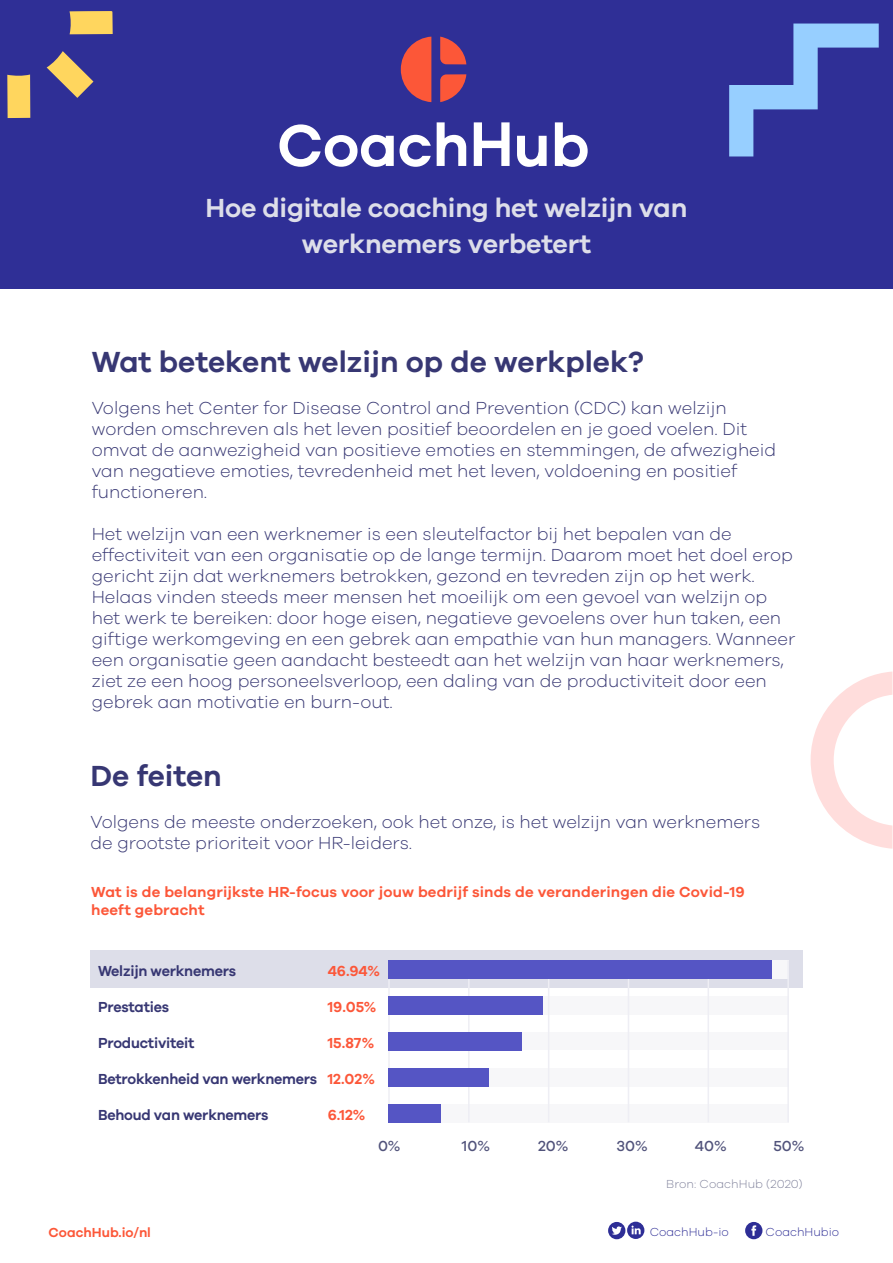
<style>
.page{position:relative;width:893px;height:1263px;background:#fff}
.page>*{position:absolute;margin:0;border:0;box-sizing:border-box;transform-origin:0 0}
.t1{font:600 30px "Galano Grotesque";color:#373773}
.t2{font:600 27px/36px "Galano Grotesque";letter-spacing:-.01em;color:#dddee9;text-align:center}
.t3{font:300 18px/21px "Galano Grotesque";color:#373773}
.t4{font:600 15px/18px "Galano Grotesque";letter-spacing:.01em;color:#fc5739}
.t5{font:600 15px "Galano Grotesque";letter-spacing:-.015em;color:#373773}
.t6{font:500 15px "Galano Grotesque";color:#51537b}
.t7{font:600 13.5px "Galano Grotesque";color:#fc5738}
.t8{font:300 12px "Galano Grotesque";color:#2f2f96}
.t9{font:300 12px "Galano Grotesque";letter-spacing:.005em;color:#81839c}
</style>
<div class="page">
<div style="left:745px;top:1222px;width:17px;height:17px;background:#2e2e96;border-radius:50%"></div>
<svg style="left:751px;top:1225px;width:5px;height:11px"></svg>
<div style="left:608px;top:1222px;width:17px;height:17px;background:#2e2e96;border-radius:50%"></div>
<svg style="left:612px;top:1226px;width:10px;height:9px"></svg>
<svg style="left:627px;top:1222px;width:17px;height:17px"></svg>
<svg style="left:631px;top:1225px;width:10px;height:9px"></svg>
<div style="left:90px;top:950px;width:712px;height:37px;background:#dddee9"></div>
<div style="left:0;top:0;width:893px;height:288px;background:#2f2f96"></div>
<svg style="left:401px;top:37px;width:30px;height:65px"></svg>
<svg style="left:440px;top:37px;width:26px;height:27px"></svg>
<svg style="left:440px;top:74px;width:26px;height:28px"></svg>
<svg style="left:437px;top:122px;width:29px;height:44px"></svg>
<svg style="left:474px;top:122px;width:36px;height:44px"></svg>
<svg style="left:517px;top:136px;width:30px;height:31px"></svg>
<svg style="left:555px;top:122px;width:33px;height:45px"></svg>
<svg style="left:280px;top:124px;width:114px;height:43px"></svg>
<svg style="left:400px;top:135px;width:31px;height:32px"></svg>
<svg style="left:47px;top:51px;width:46px;height:47px"></svg>
<svg style="left:70px;top:11px;width:43px;height:23px"></svg>
<div style="left:7px;top:75px;width:23px;height:43px;background:#ffd65e"></div>
<div style="left:388px;top:1104px;width:401px;height:18px;background:#f7f7f9"></div>
<div style="left:388px;top:1068px;width:401px;height:18px;background:#f7f7f9"></div>
<div style="left:388px;top:1032px;width:401px;height:17px;background:#f7f7f9"></div>
<div style="left:388px;top:960px;width:401px;height:18px;background:#f7f7f9"></div>
<div style="left:388px;top:996px;width:401px;height:18px;background:#f7f7f9"></div>
<hr style="left:388px;top:960px;width:2px;height:162px;background:#eeeef4">
<hr style="left:468px;top:960px;width:2px;height:162px;background:#eeeef4">
<hr style="left:548px;top:960px;width:1px;height:162px;background:#eeeef4">
<hr style="left:628px;top:960px;width:1px;height:162px;background:#eeeef4">
<hr style="left:787px;top:960px;width:2px;height:162px;background:#eeeef4">
<hr style="left:708px;top:960px;width:1px;height:162px;background:#eeeef4">
<div style="left:388px;top:1104px;width:52px;height:18px;background:#5555c4"></div>
<div style="left:388px;top:1068px;width:100px;height:18px;background:#5555c4"></div>
<div style="left:388px;top:1032px;width:133px;height:18px;background:#5555c4"></div>
<div style="left:388px;top:996px;width:155px;height:18px;background:#5555c4"></div>
<div style="left:388px;top:960px;width:383px;height:18px;background:#5555c4"></div>
<svg style="left:811px;top:671px;width:81px;height:178px"></svg>
<svg style="left:729px;top:24px;width:150px;height:132px"></svg>
<h2 class="t2" style="left:206px;top:189px;width:483px">Hoe digitale coaching het welzijn van werknemers verbetert</h2>
<h1 class="t1" style="left:92px;top:344px;width:554px">Wat betekent welzijn op de werkplek?</h1>
<p class="t3" style="left:92px;top:397px;width:686px">Volgens het Center for Disease Control and Prevention (CDC) kan welzijn worden omschreven als het leven positief beoordelen en je goed voelen. Dit omvat de aanwezigheid van positieve emoties en stemmingen, de afwezigheid van negatieve emoties, tevredenheid met het leven, voldoening en positief functioneren.</p>
<p class="t3" style="left:92px;top:523px;width:705px">Het welzijn van een werknemer is een sleutelfactor bij het bepalen van de effectiviteit van een organisatie op de lange termijn. Daarom moet het doel erop gericht zijn dat werknemers betrokken, gezond en tevreden zijn op het werk.<br>Helaas vinden steeds meer mensen het moeilijk om een gevoel van welzijn op het werk te bereiken: door hoge eisen, negatieve gevoelens over hun taken, een giftige werkomgeving en een gebrek aan empathie van hun managers. Wanneer een organisatie geen aandacht besteedt aan het welzijn van haar werknemers, ziet ze een hoog personeelsverloop, een daling van de productiviteit door een gebrek aan motivatie en burn-out.</p>
<h1 class="t1" style="left:90px;top:758px;width:133px">De feiten</h1>
<p class="t3" style="left:90px;top:811px;width:671px">Volgens de meeste onderzoeken, ook het onze, is het welzijn van werknemers de grootste prioriteit voor HR-leiders.</p>
<p class="t4" style="left:91px;top:883px;width:655px">Wat is de belangrijkste HR-focus voor jouw bedrijf sinds de veranderingen die Covid-19 heeft gebracht</p>
<p class="t5" style="left:98px;top:961px;width:140px">Welzijn werknemers</p>
<p class="t5" style="left:98px;top:997px;width:73px">Prestaties</p>
<p class="t5" style="left:98px;top:1033px;width:98px">Productiviteit</p>
<p class="t5" style="left:98px;top:1069px;width:221px">Betrokkenheid van werknemers</p>
<p class="t5" style="left:98px;top:1105px;width:172px">Behoud van werknemers</p>
<p class="t4" style="left:328px;top:961px;width:54px">46.94%</p>
<p class="t4" style="left:328px;top:997px;width:50px">19.05%</p>
<p class="t4" style="left:328px;top:1033px;width:48px">15.87%</p>
<p class="t4" style="left:328px;top:1069px;width:49px">12.02%</p>
<p class="t4" style="left:328px;top:1105px;width:39px">6.12%</p>
<p class="t6" style="left:378px;top:1137px;width:24px">0%</p>
<p class="t6" style="left:462px;top:1136px;width:30px">10%</p>
<p class="t6" style="left:538px;top:1136px;width:32px">20%</p>
<p class="t6" style="left:616px;top:1137px;width:33px">30%</p>
<p class="t6" style="left:695px;top:1137px;width:33px">40%</p>
<p class="t6" style="left:773px;top:1137px;width:33px">50%</p>
<p class="t9" style="left:666px;top:1177px;width:138px">Bron: CoachHub (2020)</p>
<p class="t7" style="left:49px;top:1224px;width:104px">CoachHub.io/nl</p>
<p class="t8" style="left:650px;top:1224px;width:81px">CoachHub-io</p>
<p class="t8" style="left:766px;top:1224px;width:75px">CoachHubio</p>
</div>
